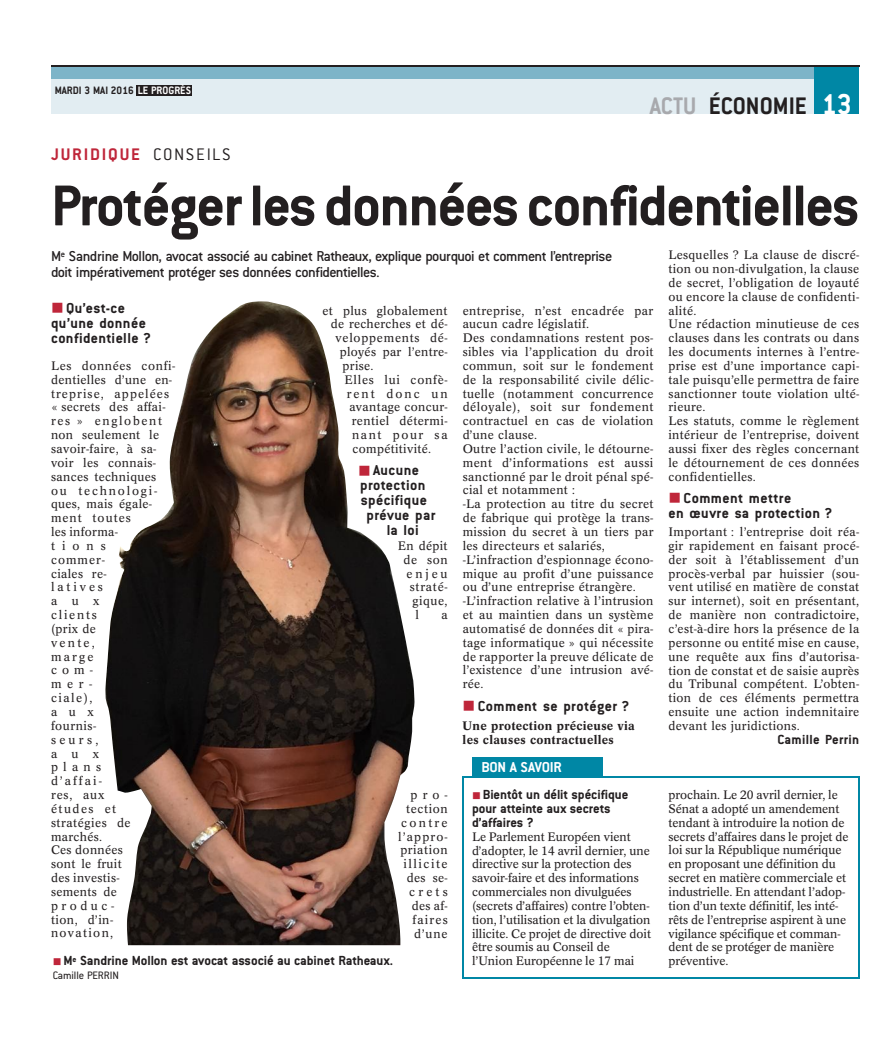
<style>
.page{position:relative;width:893px;height:1063px;background:#fff}
.page>*{position:absolute;margin:0;border:0;box-sizing:border-box;transform-origin:0 0}
.t1{font:700 63.15px "Conduit ITC Std";letter-spacing:-.025em;color:#231f20}
.t2{font:700 31.5px "Conduit ITC Std";color:#fff;scale:.95 1}
.t3{font:700 26.25px "Conduit ITC Std";color:#231f20;scale:.95 1}
.t4{font:700 18.45px "Conduit ITC Std";letter-spacing:.1em;color:#bf263a}
.t5{font:500 15.75px/15.8px "Conduit ITC Std";letter-spacing:-.035em;color:#231f20}
.t6{font:700 15.75px/15px "Conduit ITC Std";letter-spacing:.025em;color:#231f20}
.t7{font:700 15.75px "Conduit ITC Std";letter-spacing:-.015em;color:#fff}
.t8{font:700 14.4px/13.8px "Conduit ITC Std";letter-spacing:-.005em;color:#231f20}
.t9{font:700 14.4px "Conduit ITC Std";letter-spacing:.025em;color:#231f20}
.t10{font:12.15px/13.8px "Concorde BQ";letter-spacing:.025em;color:#231f20}
.t11{font:12.15px/13.8px "Concorde BQ";letter-spacing:-.005em;color:#231f20}
.t12{font:12.15px/13.8px "Concorde BQ";letter-spacing:.09em;color:#231f20;text-align:right}
.t13{font:500 12.15px/13.8px "Concorde BQ";letter-spacing:.025em;color:#231f20}
.t14{font:12.15px "Concorde BQ";letter-spacing:.06em;color:#231f20}
.t15{font:12.15px "Concorde BQ";letter-spacing:.16em;color:#231f20}
.t16{font:12.15px "Concorde BQ";letter-spacing:.125em;color:#231f20}
.t17{font:700 11.85px "Conduit ITC Std";color:#231f20;scale:.95 1}
.t18{font:11.85px "Conduit ITC Std";letter-spacing:-.005em;color:#231f20}
.s1{color:#fff}
.s2{color:#a8a9ad}
.s3{font-weight:300;color:#231f20}
.s4{color:#bf263a}
</style>
<div class="page">
<div style="left:51px;top:78px;width:763px;height:36px;background:#e2edf2"></div>
<div style="left:51px;top:67px;width:763px;height:11px;background:#7db4c8"></div>
<div style="left:814px;top:67px;width:45px;height:47px;background:#0087a5"></div>
<hr style="left:51px;top:65px;width:808px;height:2px;background:#231f20">
<div style="left:137px;top:85px;width:55px;height:11px;background:#231f20"></div>
<img style="left:105px;top:301px;width:310px;height:644px">
<hr style="left:463px;top:776px;width:1px;height:203px;background:#0087a5">
<hr style="left:858px;top:776px;width:1px;height:203px;background:#0087a5">
<hr style="left:463px;top:776px;width:396px;height:2px;background:#0087a5">
<hr style="left:463px;top:978px;width:396px;height:1px;background:#0087a5">
<div style="left:472px;top:758px;width:131px;height:18px;background:#0087a5"></div>
<p class="t17" style="left:55px;top:83px;width:145px">MARDI 3 MAI 2016 <span class="s1">LE PROGRÈS</span></p>
<p class="t3" style="left:650px;top:90px;width:167px"><span class="s2">ACTU</span> ÉCONOMIE</p>
<p class="t2" style="left:822px;top:85px;width:34px">13</p>
<p class="t4" style="left:51px;top:143px;width:181px">JURIDIQUE <span class="s3">CONSEILS</span></p>
<p class="t1" style="left:51px;top:167px;width:811px">Protéger les données confidentielles</p>
<p class="t5" style="left:51px;top:248px;width:563px">M<sup>e</sup> Sandrine Mollon, avocat associé au cabinet Ratheaux, explique pourquoi et comment l’entreprise doit impérativement protéger ses données confidentielles.</p>
<p class="t10" style="left:668px;top:248px;width:192px">Lesquelles ? La clause de discré&shy;tion ou non-divulgation, la clause de secret, l’obligation de loyauté ou encore la clause de confidenti&shy;alité.<br>Une rédaction minutieuse de ces clauses dans les contrats ou dans les documents internes à l’entre&shy;prise est d’une importance capi&shy;tale puisqu’elle permettra de faire sanctionner toute violation ulté&shy;rieure.<br>Les statuts, comme le règlement intérieur de l’entreprise, doivent aussi fixer des règles concernant le détournement de ces données confidentielles.</p>
<p class="t6" style="left:668px;top:490px;width:165px"><span class="s4">■</span>Comment mettre<br>en œuvre sa protection ?</p>
<p class="t10" style="left:668px;top:525px;width:192px;text-align:justify">Important : l’entreprise doit réa&shy;gir rapidement en faisant procé&shy;der soit à l’établissement d’un procès-verbal par huissier (sou&shy;vent utilisé en matière de constat sur internet), soit en présentant, de manière non contradictoire, c’est-à-dire hors la présence de la personne ou entité mise en cause, une requête aux fins d’autorisa&shy;tion de constat et de saisie auprès du Tribunal compétent. L’obten&shy;tion de ces éléments permettra ensuite une action indemnitaire devant les juridictions.</p>
<p class="t9" style="left:777px;top:731px;width:83px">Camille Perrin</p>
<p class="t6" style="left:51px;top:300px;width:101px"><span class="s4">■</span>Qu’est-ce qu’une donnée confidentielle ?</p>
<p class="t10" style="left:51px;top:359px;width:126px">Les données confi&shy;dentielles d’une en&shy;treprise, appelées « secrets des affai&shy;res » englobent non seulement le savoir-faire, à sa&shy;voir les connais&shy;sances techniques<br>ou technologi&shy;ques, mais égale&shy;ment toutes<br>les informa&shy;tions<br>commer-<br>ciales re-<br>latives<br>aux<br>clients<br>(prix de<br>vente,<br>marge<br>com-<br>mer-<br>ciale),<br>aux<br>fournis-<br>seurs,<br>aux<br>plans<br>d’affai-<br>res, aux<br>études et<br>stratégies de marchés.<br>Ces données<br>sont le fruit<br>des investis-<br>sements de produc-<br>tion, d’in&shy;novation,</p>
<p class="t10" style="left:463px;top:304px;width:192px">entreprise, n’est encadrée par aucun cadre législatif.<br>Des condamnations restent pos&shy;sibles via l’application du droit commun, soit sur le fondement de la responsabilité civile délic&shy;tuelle (notamment concurrence déloyale), soit sur fondement contractuel en cas de violation d’une clause.<br>Outre l’action civile, le détourne&shy;ment d’informations est aussi sanctionné par le droit pénal spé&shy;cial et notamment :<br>-La protection au titre du secret de fabrique qui protège la trans&shy;mission du secret à un tiers par les directeurs et salariés, -L’infraction d’espionnage écono&shy;mique au profit d’une puissance ou d’une entreprise étrangère. -L’infraction relative à l’intrusion et au maintien dans un système automatisé de données dit « pira&shy;tage informatique » qui nécessite de rapporter la preuve délicate de l’existence d’une intrusion avé&shy;rée.</p>
<p class="t6" style="left:463px;top:698px;width:168px"><span class="s4">■</span>Comment se protéger ?</p>
<p class="t13" style="left:463px;top:719px;width:174px">Une protection précieuse via les clauses contractuelles</p>
<p class="t10" style="left:323px;top:304px;width:127px">et plus globalement</p>
<p class="t10" style="left:331px;top:317px;width:118px">de recherches et dé-</p>
<p class="t14" style="left:336px;top:331px;width:114px">veloppements dé-</p>
<p class="t10" style="left:340px;top:345px;width:109px">ployés par l’entre-</p>
<p class="t10" style="left:343px;top:359px;width:33px">prise.</p>
<p class="t14" style="left:344px;top:373px;width:105px">Elles lui confè-</p>
<p class="t15" style="left:347px;top:386px;width:102px">rent donc un</p>
<p class="t10" style="left:349px;top:400px;width:100px">avantage concur-</p>
<p class="t10" style="left:352px;top:414px;width:97px">rentiel détermi-</p>
<p class="t16" style="left:352px;top:428px;width:97px">nant pour sa</p>
<p class="t10" style="left:352px;top:442px;width:80px">compétitivité.</p>
<p class="t6" style="left:358px;top:463px;width:63px"><span class="s4">■</span>Aucune</p>
<p class="t6" style="left:360px;top:478px;width:67px">protection</p>
<p class="t6" style="left:361px;top:493px;width:68px">spécifique</p>
<p class="t6" style="left:366px;top:507px;width:71px">prévue par</p>
<p class="t6" style="left:387px;top:522px;width:34px">la loi</p>
<p class="t10" style="left:398px;top:539px;width:51px">En dépit</p>
<p class="t10" style="left:403px;top:553px;width:46px">de son</p>
<p class="t10" style="left:407px;top:567px;width:43px">enjeu</p>
<p class="t10" style="left:410px;top:580px;width:39px">straté-</p>
<p class="t10" style="left:413px;top:594px;width:37px">gique,</p>
<p class="t10" style="left:415px;top:608px;width:5px">l</p>
<p class="t10" style="left:441px;top:608px;width:8px">a</p>
<p class="t7" style="left:481px;top:757px;width:82px">BON A SAVOIR</p>
<p class="t8" style="left:472px;top:787px;width:158px"><span class="s4">■</span> Bientôt un délit spécifique pour atteinte aux secrets d’affaires ?</p>
<p class="t11" style="left:472px;top:830px;width:181px">Le Parlement Européen vient d’adopter, le 14 avril dernier, une directive sur la protection des savoir-faire et des informations commerciales non divulguées (secrets d’affaires) contre l’obten&shy;tion, l’utilisation et la divulgation illicite. Ce projet de directive doit être soumis au Conseil de l’Union Européenne le 17 mai</p>
<p class="t11" style="left:669px;top:788px;width:182px">prochain. Le 20 avril dernier, le<br>Sénat a adopté un amendement tendant à introduire la notion de secrets d’affaires dans le projet de loi sur la République numérique en proposant une définition du secret en matière commerciale et industrielle. En attendant l’adop&shy;tion d’un texte définitif, les inté&shy;rêts de l’entreprise aspirent à une vigilance spécifique et comman&shy;dent de se protéger de manière préventive.</p>
<p class="t12" style="left:398px;top:788px;width:51px">pro&shy;tection contre l’appro&shy;priation illicite des se&shy;crets des af&shy;faires d’une</p>
<p class="t8" style="left:53px;top:953px;width:342px"><span class="s4">■</span> M<sup>e</sup> Sandrine Mollon est avocat associé au cabinet Ratheaux.</p>
<p class="t18" style="left:53px;top:968px;width:68px">Camille PERRIN</p>
</div>
